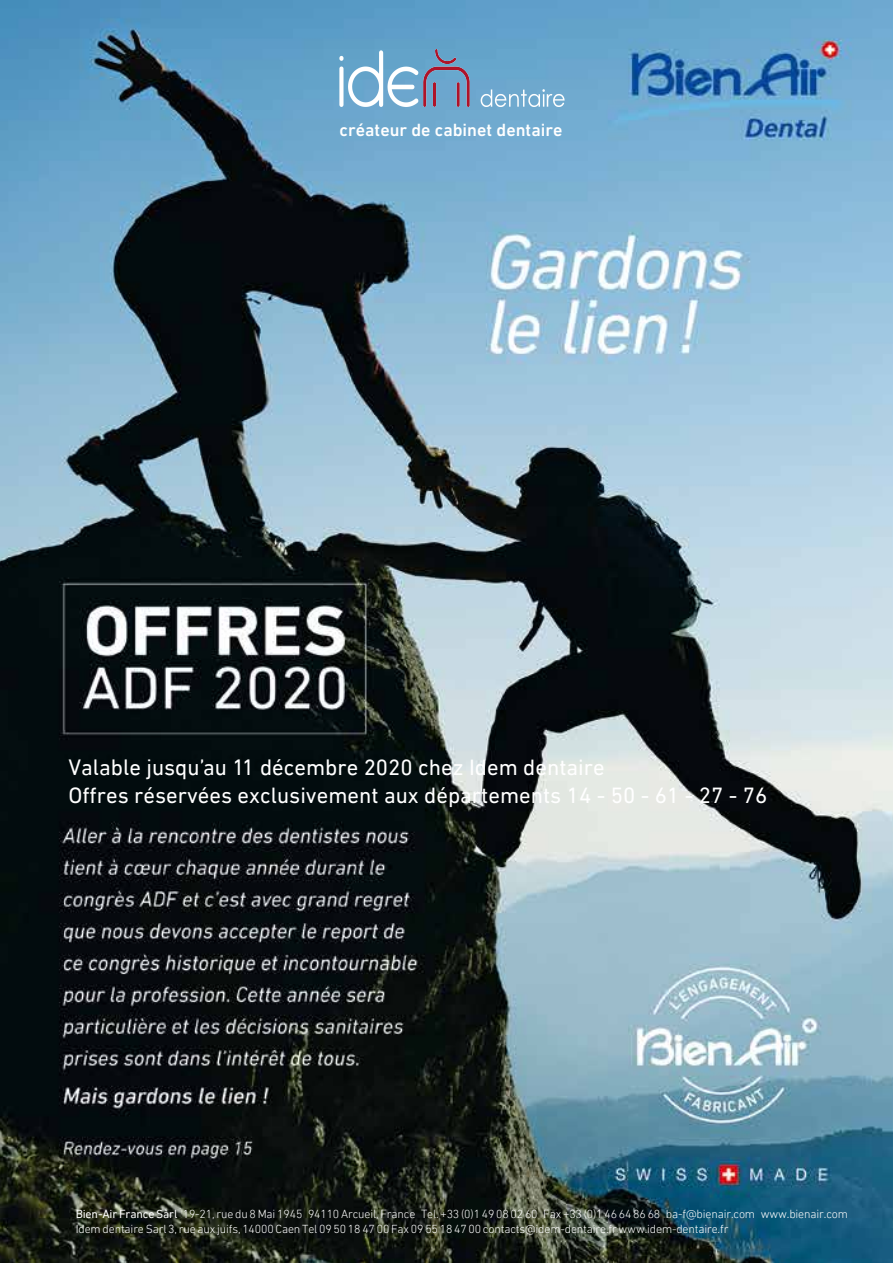
<style>
.page{position:relative;width:893px;height:1263px;background:#fff}
.page>*{position:absolute;margin:0;border:0;box-sizing:border-box;transform-origin:0 0}
.t1{font:22.65px/27.2px "DIN Next LT Pro";color:#fff}
.t2{font:500 18px "DIN Next LT Pro";color:#fff}
.t3{font:300 12px/14.4px "DIN Next LT Pro";letter-spacing:-.01em;color:#fff}
.s1{font-weight:400}
</style>
<div class="page">
<img style="left:0;top:0;width:893px;height:1263px">
<div style="left:64px;top:754px;width:339px;height:21px;background:#020c0e"></div>
<img style="left:340px;top:50px;width:225px;height:56px">
<h2 class="t2" style="left:340px;top:120px;width:224px">créateur de cabinet dentaire</h2>
<h1 class="t1" style="left:68px;top:754px;width:700px">Valable jusqu’au 11 décembre 2020 chez Idem dentaire<br>Offres réservées exclusivement aux départements 14 - 50 - 61 - 27 - 76</h1>
<p class="t3" style="left:76px;top:1207px;width:774px"><span class="s1">Bien-Air France Sàrl</span> 19-21, rue du 8 Mai 1945 94110 Arcueil, France Tel. +33 (0)1 49 08 02 60 Fax +33 (0)1 46 64 86 68 ba-f@bienair.com www.bienair.com<br>Idem dentaire Sarl 3, rue aux juifs, 14000 Caen Tel 09 50 18 47 00 Fax 09 55 18 47 00 contacts@idem-dentaire.fr www.idem-dentaire.fr</p>
</div>
